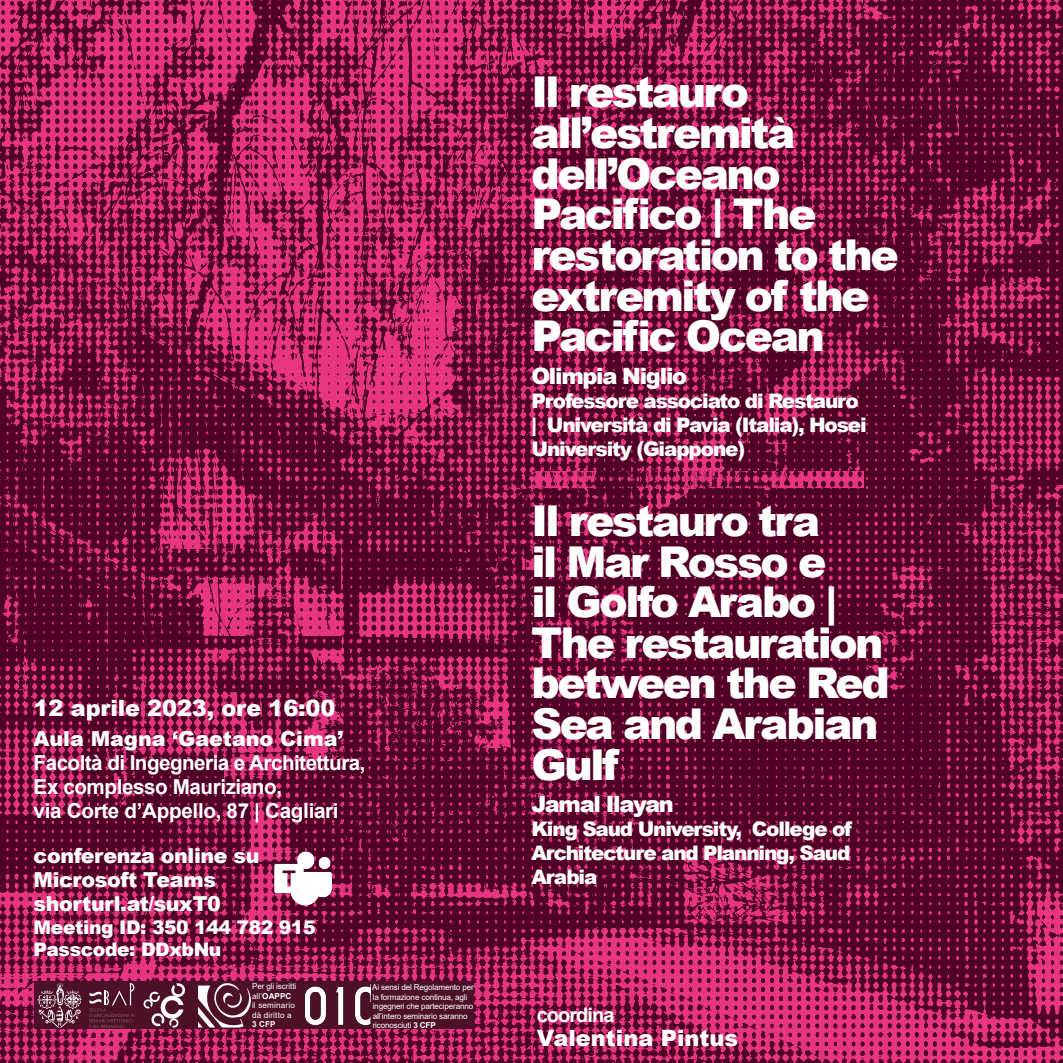
<style>
.page{position:relative;width:1063px;height:1063px;background:#fff}
.page>*{position:absolute;margin:0;border:0;box-sizing:border-box;transform-origin:0 0}
.t1{font:900 42.5px/40.6px "Arial";letter-spacing:-.06em;color:#fffffe}
.t2{font:900 22.5px "Arial";letter-spacing:-.06em;color:#fffffe}
.t3{font:900 22.5px "Arial";letter-spacing:-.005em;color:#fff}
.t4{font:900 22.5px "Arial";color:#fffffe}
.t5{font:700 20.62px "Arial";letter-spacing:-.02em;color:#fff}
.t6{font:900 20.62px/24.1px "Arial";letter-spacing:-.02em;color:#fff}
.t7{font:900 20.62px "Arial";color:#fff}
.t8{font:900 20px/24.1px "Arial";letter-spacing:-.06em;color:#fffffe}
.t9{font:700 20px "Arial";letter-spacing:-.05em;color:#fffffe}
.t10{font:900 18.75px/22.5px "Arial";letter-spacing:-.02em;color:#fff}
.t11{font:8.12px/9.6px "Arial";letter-spacing:-.02em;color:#fff}
.t12{font:8.12px "Arial";letter-spacing:.02em;color:#fff}
.t13{font:700 8.12px "Arial";letter-spacing:.01em;color:#fff}
.s1{font-weight:400}
.s2{font-weight:700}
</style>
<div class="page">
<img style="left:0;top:0;width:1063px;height:1063px">
<img style="left:532px;top:472px;width:331px;height:16px">
<div style="left:34px;top:981px;width:439px;height:48px;background:#4d1029"></div>
<img style="left:198px;top:983px;width:52px;height:45px">
<svg style="left:143px;top:983px;width:42px;height:45px"></svg>
<svg style="left:90px;top:983px;width:45px;height:45px"></svg>
<svg style="left:37px;top:983px;width:45px;height:45px"></svg>
<img style="left:305px;top:984px;width:66px;height:41px">
<img style="left:271px;top:851px;width:63px;height:54px">
<p class="t3" style="left:34px;top:691px;width:303px">12 aprile 2023, ore 16:00</p>
<p class="t7" style="left:34px;top:724px;width:311px">Aula Magna ‘Gaetano Cima’</p>
<p class="t5" style="left:34px;top:748px;width:333px">Facoltà di Ingegneria e Architettura,</p>
<p class="t5" style="left:34px;top:772px;width:250px">Ex complesso Mauriziano,</p>
<p class="t5" style="left:34px;top:796px;width:307px">via Corte d’Appello, 87 | Cagliari</p>
<p class="t6" style="left:34px;top:843px;width:227px">conferenza online su<br>Microsoft Teams</p>
<p class="t6" style="left:34px;top:891px;width:189px">shorturl.at/suxT0</p>
<p class="t10" style="left:34px;top:915px;width:283px">Meeting ID: 350 144 782 915<br>Passcode: DDxbNu</p>
<p class="t11" style="left:252px;top:981px;width:46px">Per gli iscritti</p>
<p class="t13" style="left:252px;top:990px;width:41px"><span class="s1">all’</span>OAPPC</p>
<p class="t12" style="left:252px;top:1000px;width:44px">il seminario</p>
<p class="t12" style="left:252px;top:1009px;width:41px">dà diritto a</p>
<p class="t13" style="left:252px;top:1019px;width:25px">3 CFP</p>
<p class="t11" style="left:372px;top:982px;width:103px">Ai sensi del Regolamento per la formazione continua, agli ingegneri che parteciperanno all’intero seminario saranno riconosciuti <span class="s2">3 CFP</span></p>
<p class="t1" style="left:532px;top:71px;width:369px">Il restauro all’estremità dell’Oceano<br>Pacifico | The restoration to the extremity of the<br>Pacific Ocean</p>
<p class="t2" style="left:532px;top:359px;width:157px">Olimpia Niglio</p>
<p class="t8" style="left:532px;top:388px;width:337px">Professore associato di Restauro | Università di Pavia (Italia), Hosei<br>University (Giappone)</p>
<p class="t1" style="left:532px;top:499px;width:360px">Il restauro tra<br>il Mar Rosso e<br>il Golfo Arabo |<br>The restauration between the Red<br>Sea and Arabian<br>Gulf</p>
<p class="t2" style="left:531px;top:787px;width:144px">Jamal Ilayan</p>
<p class="t8" style="left:531px;top:816px;width:322px;text-align:justify">King Saud University, College of Architecture and Planning, Saud Arabia</p>
<p class="t9" style="left:537px;top:1001px;width:79px">coordina</p>
<p class="t4" style="left:537px;top:1022px;width:203px">Valentina Pintus</p>
</div>
